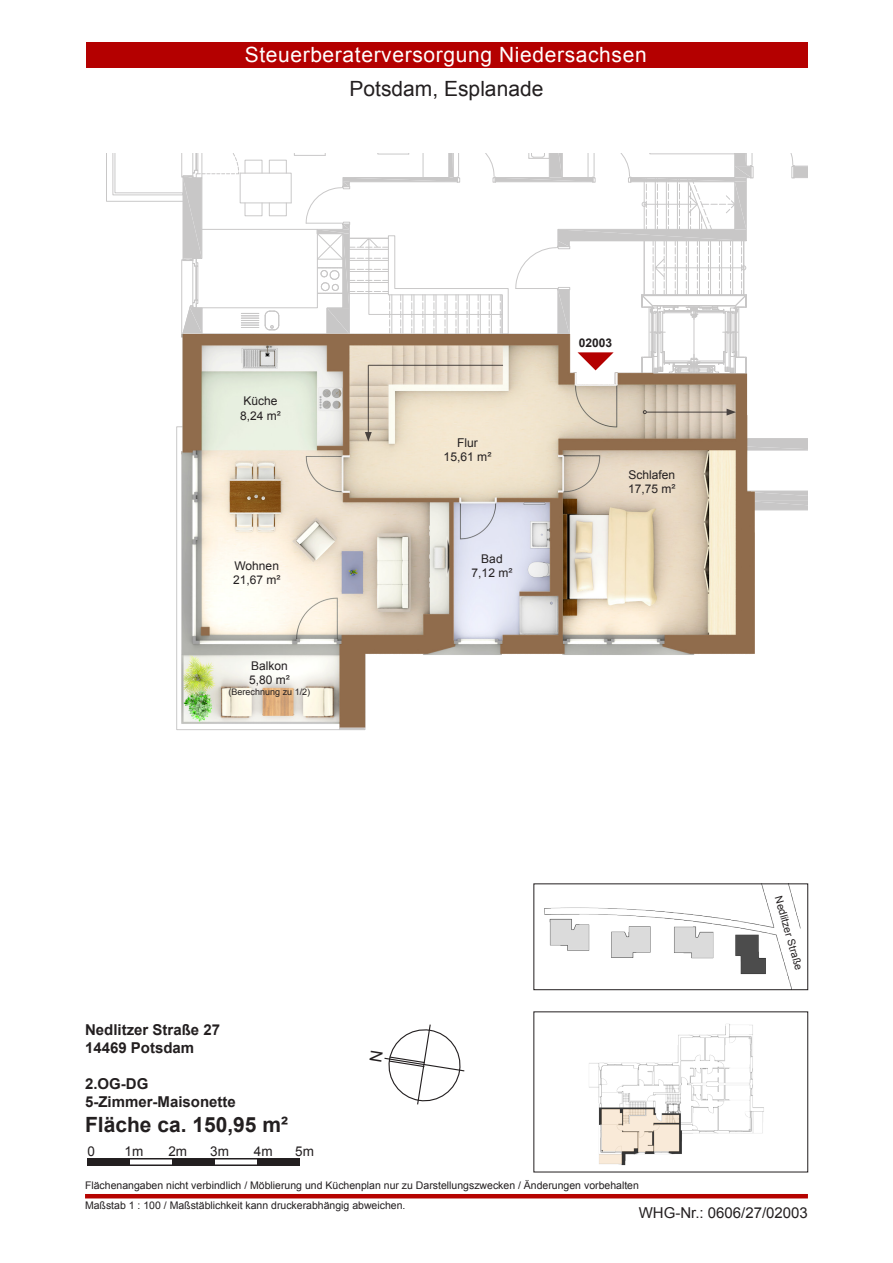
<style>
.page{position:relative;width:893px;height:1263px;background:#fff}
.page>*{position:absolute;margin:0;border:0;box-sizing:border-box;transform-origin:0 0}
.t1{font:21px "Arial";letter-spacing:.03em;color:#fff}
.t2{font:21px "Arial";color:#231f20}
.t3{font:700 21px "Arial";color:#231f20}
.t4{font:700 15px "Arial";color:#231f20}
.t5{font:15px "Arial";color:#231f20}
.t6{font:13.5px "Arial";color:#231f20}
.t7{font:12.15px "Arial";color:#231f20}
.t8{font:12px "Arial";color:#231f20}
.t9{font:700 12px "Arial";color:#231f20}
.t10{font:10.5px "Arial";color:#231f20}
.t11{font:9px "Arial";color:#231f20}
</style>
<div class="page">
<div style="left:87px;top:1158px;width:43px;height:8px;background:#231f20"></div>
<hr style="left:87px;top:1158px;width:213px;height:1px;background:#231f20">
<hr style="left:87px;top:1164px;width:213px;height:2px;background:#231f20">
<div style="left:172px;top:1158px;width:43px;height:8px;background:#231f20"></div>
<div style="left:257px;top:1158px;width:43px;height:8px;background:#231f20"></div>
<hr style="left:85px;top:1194px;width:723px;height:4px;background:#b60300">
<div style="left:86px;top:43px;width:721px;height:25px;background:#b40000"></div>
<img style="left:534px;top:884px;width:274px;height:106px">
<img style="left:534px;top:1012px;width:274px;height:160px">
<svg style="left:106px;top:153px;width:702px;height:577px"></svg>
<svg style="left:384px;top:1024px;width:81px;height:81px"></svg>
<h1 class="t1" style="left:245px;top:41px;width:404px">Steuerberaterversorgung Niedersachsen</h1>
<h1 class="t2" style="left:350px;top:75px;width:195px">Potsdam, Esplanade</h1>
<p class="t8" style="left:243px;top:393px;width:36px">Küche</p>
<p class="t8" style="left:240px;top:408px;width:42px">8,24 m²</p>
<p class="t8" style="left:235px;top:558px;width:46px">Wohnen</p>
<p class="t8" style="left:233px;top:572px;width:49px">21,67 m²</p>
<p class="t8" style="left:251px;top:657px;width:38px">Balkon</p>
<p class="t8" style="left:249px;top:672px;width:42px">5,80 m²</p>
<p class="t11" style="left:229px;top:686px;width:83px">(Berechnung zu 1/2)</p>
<p class="t7" style="left:457px;top:435px;width:22px">Flur</p>
<p class="t7" style="left:444px;top:449px;width:49px">15,61 m²</p>
<p class="t8" style="left:481px;top:551px;width:23px">Bad</p>
<p class="t8" style="left:472px;top:565px;width:42px">7,12 m²</p>
<p class="t9" style="left:579px;top:335px;width:35px">02003</p>
<p class="t8" style="left:628px;top:467px;width:48px">Schlafen</p>
<p class="t8" style="left:628px;top:481px;width:49px">17,75 m²</p>
<p class="t4" style="left:85px;top:1019px;width:137px">Nedlitzer Straße 27</p>
<p class="t4" style="left:85px;top:1037px;width:111px">14469 Potsdam</p>
<p class="t4" style="left:85px;top:1073px;width:65px">2.OG-DG</p>
<p class="t4" style="left:85px;top:1091px;width:152px">5-Zimmer-Maisonette</p>
<p class="t3" style="left:85px;top:1110px;width:205px">Fläche ca. 150,95 m²</p>
<p class="t6" style="left:87px;top:1142px;width:9px">0</p>
<p class="t6" style="left:125px;top:1142px;width:20px">1m</p>
<p class="t6" style="left:168px;top:1142px;width:20px">2m</p>
<p class="t6" style="left:210px;top:1142px;width:20px">3m</p>
<p class="t6" style="left:254px;top:1142px;width:20px">4m</p>
<p class="t6" style="left:295px;top:1142px;width:20px">5m</p>
<p class="t10" style="left:85px;top:1179px;width:555px">Flächenangaben nicht verbindlich / Möblierung und Küchenplan nur zu Darstellungszwecken / Änderungen vorbehalten</p>
<p class="t10" style="left:785px;top:894px;width:77px;rotate:74deg">Nedlitzer Straße</p>
<p class="t10" style="left:85px;top:1198px;width:322px">Maßstab 1 : 100 / Maßstäblichkeit kann druckerabhängig abweichen.</p>
<p class="t5" style="left:639px;top:1203px;width:171px">WHG-Nr.: 0606/27/02003</p>
</div>
